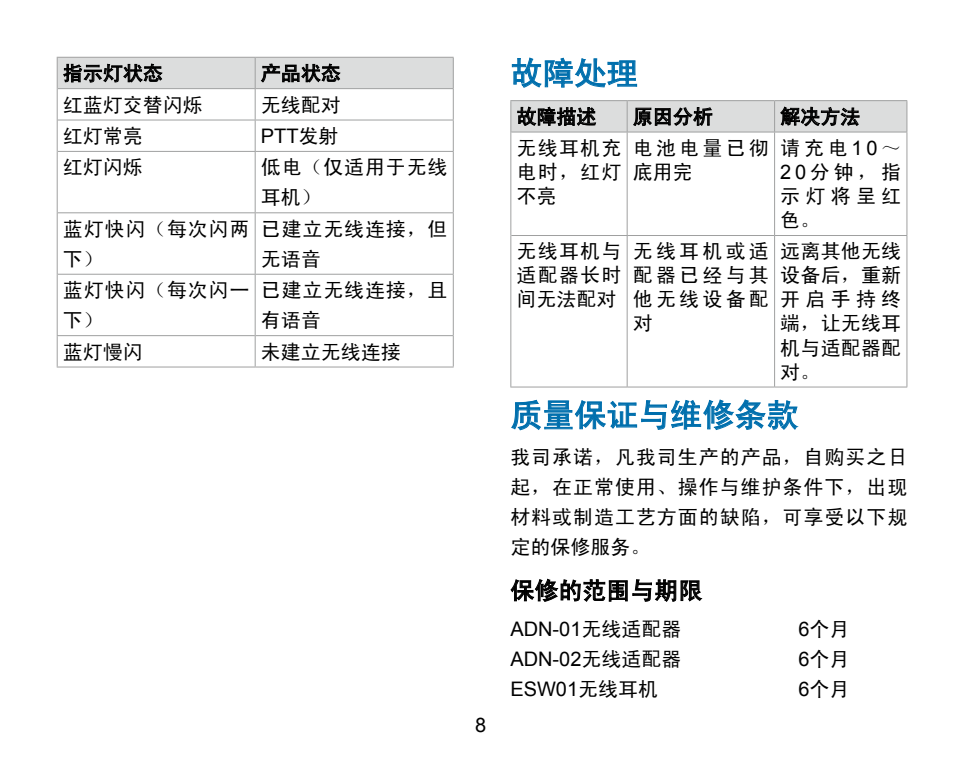
<style>
.page{position:relative;width:964px;height:772px;background:#fff}
.page>*{position:absolute;margin:0;border:0;box-sizing:border-box;transform-origin:0 0}
.大标题_中文{font:32px "Sim Hei";color:#006fad}
.小标题__中文{font:24px "Sim Hei";color:#000}
.正文_中文{font:20px/24px "Sim Hei";letter-spacing:.04em;color:#000;text-align:justify}
.正文_中文-2{font:20px "Arial";color:#000}
.正文_中文-3{font:20px "Sim Hei";color:#000}
.正文_中文-4{font:20px/24px "Sim Hei";letter-spacing:.16em;color:#000}
.s1{font-family:"Sim Hei"}
.s2{font-family:"Arial"}
</style>
<div class="page">
<hr style="left:255px;top:57px;width:199px;height:1px;background:#9fa0a0">
<hr style="left:57px;top:89px;width:1px;height:31px;background:#9fa0a0">
<hr style="left:57px;top:120px;width:1px;height:31px;background:#9fa0a0">
<hr style="left:57px;top:151px;width:1px;height:62px;background:#9fa0a0">
<hr style="left:57px;top:213px;width:1px;height:61px;background:#9fa0a0">
<hr style="left:57px;top:274px;width:1px;height:61px;background:#9fa0a0">
<hr style="left:57px;top:335px;width:198px;height:1px;background:#9fa0a0">
<hr style="left:57px;top:336px;width:1px;height:30px;background:#9fa0a0">
<hr style="left:255px;top:335px;width:198px;height:1px;background:#9fa0a0">
<hr style="left:57px;top:366px;width:198px;height:1px;background:#9fa0a0">
<hr style="left:255px;top:366px;width:199px;height:1px;background:#9fa0a0">
<hr style="left:453px;top:58px;width:1px;height:30px;background:#9fa0a0">
<hr style="left:255px;top:88px;width:199px;height:1px;background:#9fa0a0">
<hr style="left:254px;top:89px;width:2px;height:31px;background:#9fa0a0">
<hr style="left:453px;top:89px;width:1px;height:31px;background:#9fa0a0">
<hr style="left:58px;top:119px;width:197px;height:2px;background:#9fa0a0">
<hr style="left:255px;top:119px;width:199px;height:2px;background:#9fa0a0">
<hr style="left:254px;top:120px;width:2px;height:31px;background:#9fa0a0">
<hr style="left:453px;top:120px;width:1px;height:31px;background:#9fa0a0">
<hr style="left:58px;top:151px;width:197px;height:1px;background:#9fa0a0">
<hr style="left:255px;top:151px;width:199px;height:1px;background:#9fa0a0">
<hr style="left:254px;top:152px;width:2px;height:60px;background:#9fa0a0">
<hr style="left:453px;top:152px;width:1px;height:60px;background:#9fa0a0">
<hr style="left:58px;top:212px;width:197px;height:1px;background:#9fa0a0">
<hr style="left:255px;top:212px;width:199px;height:1px;background:#9fa0a0">
<hr style="left:254px;top:213px;width:2px;height:61px;background:#9fa0a0">
<hr style="left:453px;top:213px;width:1px;height:61px;background:#9fa0a0">
<hr style="left:58px;top:273px;width:197px;height:2px;background:#9fa0a0">
<hr style="left:255px;top:273px;width:199px;height:2px;background:#9fa0a0">
<hr style="left:254px;top:274px;width:2px;height:61px;background:#9fa0a0">
<hr style="left:453px;top:274px;width:1px;height:61px;background:#9fa0a0">
<hr style="left:254px;top:335px;width:2px;height:31px;background:#9fa0a0">
<hr style="left:453px;top:335px;width:1px;height:31px;background:#9fa0a0">
<svg style="left:57px;top:57px;width:396px;height:32px;background:#c1c2c2"></svg>
<svg style="left:512px;top:57px;width:125px;height:31px"></svg>
<hr style="left:510px;top:100px;width:117px;height:1px;background:#9fa0a0">
<hr style="left:510px;top:101px;width:1px;height:31px;background:#9fa0a0">
<hr style="left:627px;top:100px;width:147px;height:1px;background:#9fa0a0">
<hr style="left:774px;top:100px;width:133px;height:1px;background:#9fa0a0">
<hr style="left:510px;top:132px;width:1px;height:103px;background:#9fa0a0">
<hr style="left:510px;top:235px;width:1px;height:151px;background:#9fa0a0">
<hr style="left:511px;top:131px;width:116px;height:2px;background:#9fa0a0">
<hr style="left:627px;top:131px;width:147px;height:2px;background:#9fa0a0">
<hr style="left:626px;top:132px;width:2px;height:103px;background:#9fa0a0">
<hr style="left:774px;top:131px;width:133px;height:2px;background:#9fa0a0">
<hr style="left:774px;top:132px;width:1px;height:103px;background:#9fa0a0">
<hr style="left:906px;top:132px;width:1px;height:103px;background:#9fa0a0">
<hr style="left:511px;top:235px;width:116px;height:1px;background:#9fa0a0">
<hr style="left:627px;top:235px;width:147px;height:1px;background:#9fa0a0">
<hr style="left:626px;top:236px;width:2px;height:150px;background:#9fa0a0">
<hr style="left:774px;top:235px;width:133px;height:1px;background:#9fa0a0">
<hr style="left:774px;top:236px;width:1px;height:150px;background:#9fa0a0">
<hr style="left:906px;top:236px;width:1px;height:150px;background:#9fa0a0">
<hr style="left:510px;top:386px;width:117px;height:1px;background:#9fa0a0">
<hr style="left:627px;top:386px;width:147px;height:1px;background:#9fa0a0">
<hr style="left:774px;top:386px;width:133px;height:1px;background:#9fa0a0">
<svg style="left:511px;top:101px;width:396px;height:31px;background:#b6b7b7"></svg>
<svg style="left:511px;top:399px;width:288px;height:32px"></svg>
<svg style="left:510px;top:578px;width:193px;height:24px"></svg>
<p class="正文_中文" style="left:63px;top:61px;width:101px">指示灯状态</p>
<p class="正文_中文" style="left:261px;top:61px;width:81px">产品状态</p>
<p class="正文_中文-3" style="left:63px;top:94px;width:141px">红蓝灯交替闪烁</p>
<p class="正文_中文" style="left:261px;top:92px;width:81px">无线配对</p>
<p class="正文_中文" style="left:63px;top:124px;width:81px">红灯常亮</p>
<p class="正文_中文-2" style="left:261px;top:123px;width:79px">PTT<span class="s1">发射</span></p>
<p class="正文_中文" style="left:63px;top:155px;width:81px">红灯闪烁</p>
<p class="正文_中文" style="left:261px;top:152px;width:188px;line-height:30px">低电（仅适用于无线耳机）</p>
<p class="正文_中文" style="left:63px;top:213px;width:188px;line-height:30px">蓝灯快闪（每次闪两下）</p>
<p class="正文_中文" style="left:261px;top:213px;width:188px;line-height:30px">已建立无线连接，但无语音</p>
<p class="正文_中文" style="left:63px;top:275px;width:188px;line-height:30px">蓝灯快闪（每次闪一下）</p>
<p class="正文_中文" style="left:261px;top:275px;width:188px;line-height:30px">已建立无线连接，且有语音</p>
<p class="正文_中文" style="left:63px;top:339px;width:81px">蓝灯慢闪</p>
<p class="正文_中文-3" style="left:261px;top:341px;width:141px">未建立无线连接</p>
<p class="正文_中文-2" style="left:475px;top:711px;width:13px">8</p>
<p class="大标题_中文" style="left:510px;top:57px;width:129px">故障处理</p>
<p class="正文_中文" style="left:516px;top:104px;width:81px">故障描述</p>
<p class="正文_中文" style="left:633px;top:104px;width:81px">原因分析</p>
<p class="正文_中文" style="left:780px;top:104px;width:81px">解决方法</p>
<p class="正文_中文" style="left:516px;top:136px;width:106px">无线耳机充电时，红灯不亮</p>
<p class="正文_中文-4" style="left:633px;top:136px;width:138px">电池电量已彻底用完</p>
<p class="正文_中文" style="left:780px;top:136px;width:122px">请充电<span class="s2">10</span>～<span class="s2">20</span>分钟，指示灯将呈红色。</p>
<p class="正文_中文" style="left:516px;top:239px;width:106px">无线耳机与适配器长时间无法配对</p>
<p class="正文_中文" style="left:633px;top:239px;width:138px">无线耳机或适配器已经与其他无线设备配对</p>
<p class="正文_中文" style="left:780px;top:239px;width:122px">远离其他无线设备后，重新开启手持终端，让无线耳机与适配器配对。</p>
<p class="大标题_中文" style="left:510px;top:398px;width:289px">质量保证与维修条款</p>
<p class="正文_中文" style="left:510px;top:441px;width:398px;line-height:30px">我司承诺，凡我司生产的产品，自购买之日起，在正常使用、操作与维护条件下，出现材料或制造工艺方面的缺陷，可享受以下规定的保修服务。</p>
<p class="小标题__中文" style="left:510px;top:578px;width:193px">保修的范围与期限</p>
<p class="正文_中文-2" style="left:510px;top:615px;width:173px">ADN-01<span class="s1">无线适配器</span></p>
<p class="正文_中文" style="left:798px;top:616px;width:53px"><span class="s2">6</span>个月</p>
<p class="正文_中文-2" style="left:510px;top:645px;width:173px">ADN-02<span class="s1">无线适配器</span></p>
<p class="正文_中文" style="left:798px;top:646px;width:53px"><span class="s2">6</span>个月</p>
<p class="正文_中文-2" style="left:510px;top:675px;width:149px">ESW01<span class="s1">无线耳机</span></p>
<p class="正文_中文" style="left:798px;top:676px;width:53px"><span class="s2">6</span>个月</p>
</div>
